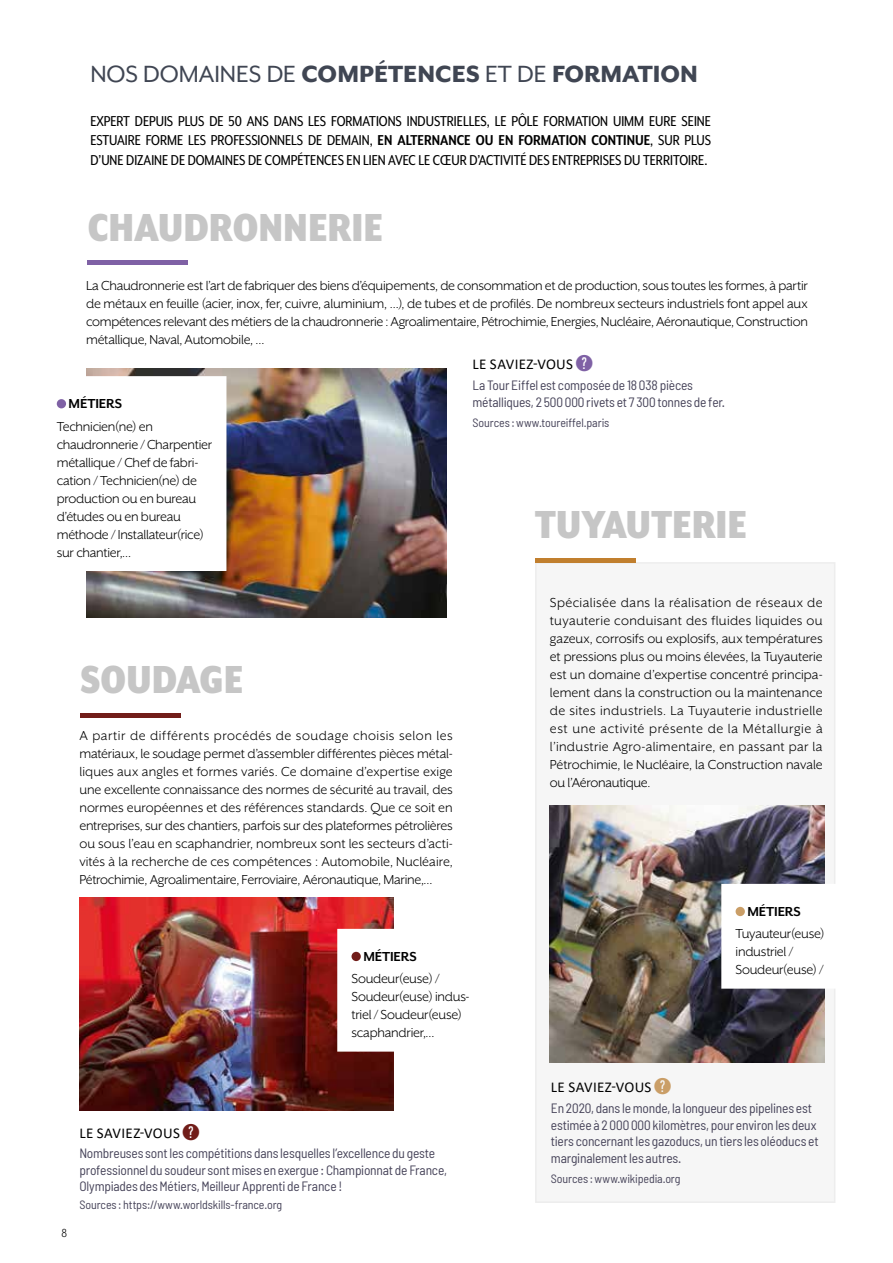
<style>
.page{position:relative;width:893px;height:1263px;background:#fff}
.page>*{position:absolute;margin:0;border:0;box-sizing:border-box;transform-origin:0 0}
.t1{font:900 45px "Mr Eaves XL Mod Nar OT";color:#c6c6c6}
.t2{font:800 27px "Mr Eaves XL San OT";color:#404653}
.t3{font:16.5px/19.5px "Mr Eaves XL Mod Nar OT";color:#000;text-align:justify}
.t4{font:15px/18px "Mr Eaves XL San OT";letter-spacing:-.02em;color:#000;text-align:justify}
.t5{font:15px "Calibri";letter-spacing:.02em;color:#000}
.t6{font:700 15px "Mr Eaves XL San OT";letter-spacing:-.005em;color:#000}
.t7{font:semi-condensed 13.5px/16.5px "Barlow";letter-spacing:-.015em;color:#464359}
.t8{font:13.5px "Mr Eaves XL Mod Nar OT";color:#000}
.t9{font:semi-condensed 12px "Barlow";letter-spacing:-.005em;color:#464359}
.s1{font-weight:400}
.s2{font-weight:700}
.s3{font-family:"Upright Figures Circle Filled";font-size:21px;color:#7f61a5}
.s4{font-family:"Upright Figures Circle Filled";font-size:21px;color:#711d19}
.s5{font-family:"Upright Figures Circle Filled";font-size:21px;color:#ca9e67}
</style>
<div class="page">
<div style="left:535px;top:562px;width:300px;height:641px;background:#f6f6f6"></div>
<img style="left:86px;top:368px;width:360px;height:250px">
<div style="left:88px;top:260px;width:100px;height:5px;background:#7f61a5"></div>
<hr style="left:535px;top:558px;width:100px;height:4px;background:#c17f2e">
<hr style="left:81px;top:713px;width:100px;height:4px;background:#711d19">
<div style="left:43px;top:377px;width:183px;height:193px;background:#fff"></div>
<div style="left:57px;top:399px;width:9px;height:9px;background:#7f61a5;border-radius:50%"></div>
<img style="left:79px;top:898px;width:315px;height:213px">
<img style="left:550px;top:806px;width:275px;height:256px">
<div style="left:338px;top:929px;width:163px;height:122px;background:#fff"></div>
<div style="left:351px;top:952px;width:10px;height:9px;background:#711d19;border-radius:50%"></div>
<div style="left:722px;top:885px;width:146px;height:103px;background:#fff"></div>
<div style="left:736px;top:907px;width:9px;height:9px;background:#ca9e67;border-radius:50%"></div>
<div style="left:721px;top:884px;width:148px;height:105px;border:2px solid #fff"></div>
<h2 class="t2" style="left:90px;top:59px;width:609px"><span class="s1">NOS DOMAINES DE</span> COMPÉTENCES <span class="s1">ET DE</span> FORMATION</h2>
<p class="t3" style="left:90px;top:111px;width:622px">EXPERT DEPUIS PLUS DE 50 ANS DANS LES FORMATIONS INDUSTRIELLES, LE PÔLE FORMATION UIMM EURE SEINE ESTUAIRE FORME LES PROFESSIONNELS DE DEMAIN, <span class="s2">EN ALTERNANCE OU EN FORMATION CONTINUE</span>, SUR PLUS D’UNE DIZAINE DE DOMAINES DE COMPÉTENCES EN LIEN AVEC LE CŒUR D’ACTIVITÉ DES ENTREPRISES DU TERRITOIRE.</p>
<h1 class="t1" style="left:88px;top:203px;width:297px">CHAUDRONNERIE</h1>
<p class="t4" style="left:86px;top:277px;width:723px">La Chaudronnerie est l’art de fabriquer des biens d’équipements, de consommation et de production, sous toutes les formes, à partir de métaux en feuille (acier, inox, fer, cuivre, aluminium, …), de tubes et de profilés. De nombreux secteurs industriels font appel aux compétences relevant des métiers de la chaudronnerie : Agroalimentaire, Pétrochimie, Energies, Nucléaire, Aéronautique, Construction métallique, Naval, Automobile, …</p>
<p class="t6" style="left:69px;top:395px;width:55px">MÉTIERS</p>
<p class="t4" style="left:57px;top:417px;width:157px;text-align:left">Technicien(ne) en chaudronnerie / Charpentier métallique / Chef de fabri&shy;cation / Technicien(ne) de production ou en bureau d’études ou en bureau méthode / Installateur(rice) sur chantier,…</p>
<h1 class="t1" style="left:81px;top:655px;width:164px">SOUDAGE</h1>
<p class="t4" style="left:79px;top:726px;width:375px">A partir de différents procédés de soudage choisis selon les matériaux, le soudage permet d’assembler différentes pièces métal&shy;liques aux angles et formes variés. Ce domaine d’expertise exige une excellente connaissance des normes de sécurité au travail, des normes européennes et des références standards. Que ce soit en entreprises, sur des chantiers, parfois sur des plateformes pétrolières ou sous l’eau en scaphandrier, nombreux sont les secteurs d’acti&shy;vités à la recherche de ces compétences : Automobile, Nucléaire, Pétrochimie, Agroalimentaire, Ferroviaire, Aéronautique, Marine,…</p>
<p class="t5" style="left:472px;top:354px;width:123px">LE SAVIEZ-VOUS <span class="s3">?</span></p>
<p class="t7" style="left:472px;top:377px;width:254px">La Tour Eiffel est composée de 18 038 pièces métalliques, 2 500 000 rivets et 7 300 tonnes de fer.</p>
<p class="t9" style="left:472px;top:415px;width:138px">Sources : www.toureiffel.paris</p>
<h1 class="t1" style="left:535px;top:501px;width:213px">TUYAUTERIE</h1>
<p class="t4" style="left:550px;top:594px;width:274px">Spécialisée dans la réalisation de réseaux de tuyauterie conduisant des fluides liquides ou gazeux, corrosifs ou explosifs, aux températures et pressions plus ou moins élevées, la Tuyauterie est un domaine d’expertise concentré principa&shy;lement dans la construction ou la maintenance de sites industriels. La Tuyauterie industrielle est une activité présente de la Métallurgie à l’industrie Agro-alimentaire, en passant par la Pétrochimie, le Nucléaire, la Construction navale ou l’Aéronautique.</p>
<p class="t6" style="left:363px;top:948px;width:55px">MÉTIERS</p>
<p class="t4" style="left:351px;top:970px;width:120px;text-align:left">Soudeur(euse) /<br>Soudeur(euse) indus&shy;triel / Soudeur(euse) scaphandrier,…</p>
<p class="t8" style="left:62px;top:1225px;width:7px">8</p>
<p class="t5" style="left:79px;top:1122px;width:123px">LE SAVIEZ-VOUS <span class="s4">?</span></p>
<p class="t7" style="left:79px;top:1145px;width:369px">Nombreuses sont les compétitions dans lesquelles l’excellence du geste professionnel du soudeur sont mises en exergue : Championnat de France,<br>Olympiades des Métiers, Meilleur Apprenti de France !</p>
<p class="t9" style="left:79px;top:1197px;width:204px">Sources : https://www.worldskills-france.org</p>
<p class="t6" style="left:747px;top:903px;width:55px">MÉTIERS</p>
<p class="t4" style="left:736px;top:925px;width:91px;text-align:left">Tuyauteur(euse) industriel /<br>Soudeur(euse) /</p>
<p class="t5" style="left:551px;top:1077px;width:123px">LE SAVIEZ-VOUS <span class="s5">?</span></p>
<p class="t7" style="left:551px;top:1100px;width:269px">En 2020, dans le monde, la longueur des pipelines est estimée à 2 000 000 kilomètres, pour environ les deux tiers concernant les gazoducs, un tiers les oléoducs et marginalement les autres.</p>
<p class="t9" style="left:551px;top:1171px;width:131px">Sources : www.wikipedia.org</p>
</div>
